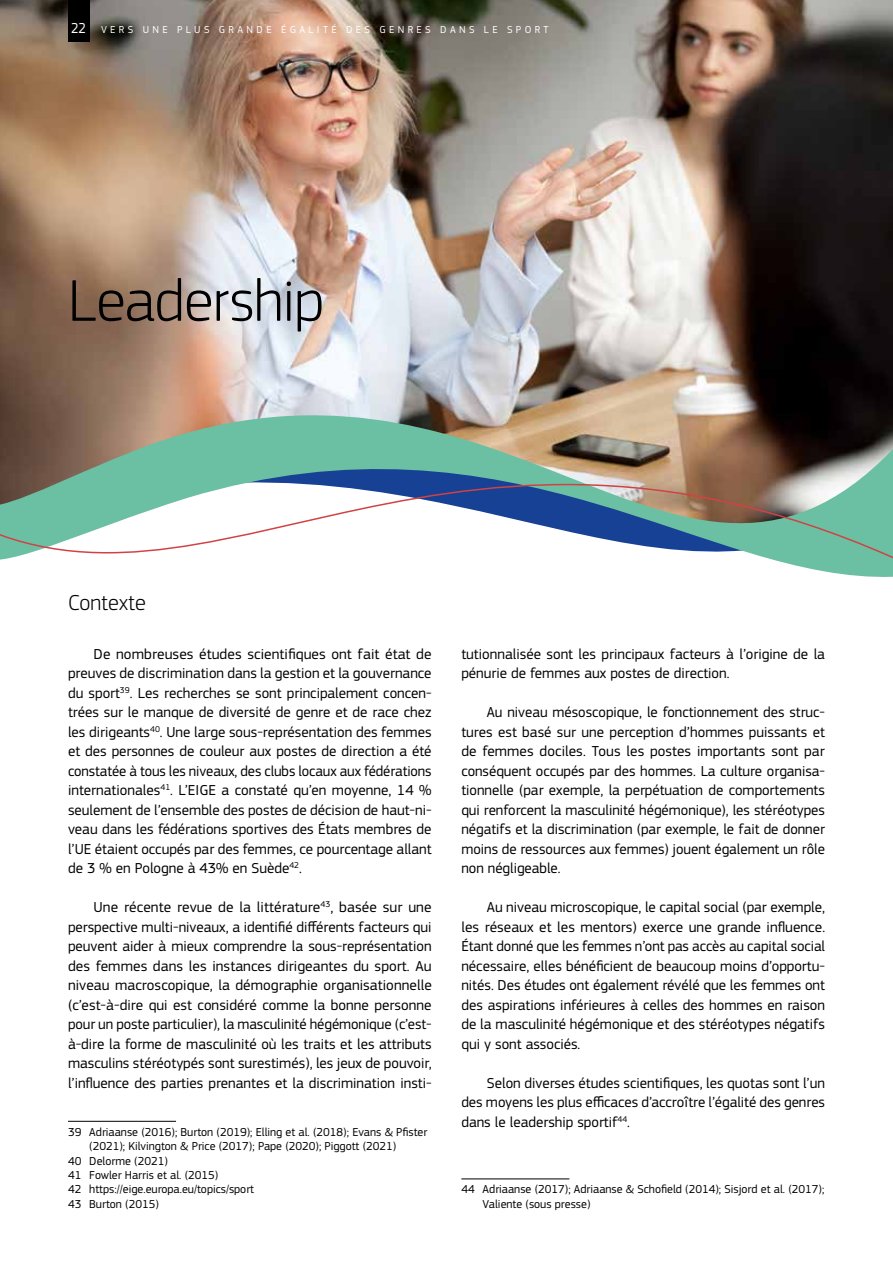
<style>
.page{position:relative;width:893px;height:1263px;background:#fff}
.page>*{position:absolute;margin:0;border:0;box-sizing:border-box;transform-origin:0 0}
.t1{font:300 61.05px "EC Square Sans Pro";letter-spacing:-.01em;color:#000}
.t2{font:300 22.5px "EC Square Sans Pro";color:#000}
.t3{font:15px/19.5px "EC Square Sans Pro";color:#000;text-align:justify}
.t4{font:12px/14.4px "EC Square Sans Pro";color:#000}
.t5{font:10.5px "EC Square Sans Pro";letter-spacing:.32em;color:#fff}
.s1{font-size:15px}
</style>
<div class="page">
<img style="left:0;top:0;width:893px;height:348px">
<img style="left:0;top:348px;width:893px;height:229px">
<div style="left:68px;top:0;width:21px;height:42px;background:#000"></div>
<hr style="left:461px;top:1179px;width:108px;height:1px;background:#000">
<hr style="left:68px;top:1121px;width:108px;height:1px;background:#000">
<p class="t5" style="left:71px;top:24px;width:479px"><span class="s1">22</span> VERS UNE PLUS GRANDE ÉGALITÉ DES GENRES DANS LE SPORT</p>
<h1 class="t1" style="left:68px;top:265px;width:258px">Leadership</h1>
<h2 class="t2" style="left:68px;top:589px;width:79px">Contexte</h2>
<p class="t3" style="left:68px;top:644px;width:365px;text-indent:26px">De nombreuses études scientifiques ont fait état de preuves de discrimination dans la gestion et la gouvernance du sport<sup>39</sup>. Les recherches se sont principalement concen&shy;trées sur le manque de diversité de genre et de race chez les dirigeants<sup>40</sup>. Une large sous-représentation des femmes et des personnes de couleur aux postes de direction a été constatée à tous les niveaux, des clubs locaux aux fédérations internationales<sup>41</sup>. L’EIGE a constaté qu’en moyenne, 14 % seulement de l’ensemble des postes de décision de haut-ni&shy;veau dans les fédérations sportives des États membres de l’UE étaient occupés par des femmes, ce pourcentage allant de 3 % en Pologne à 43% en Suède<sup>42</sup>.</p>
<p class="t3" style="left:68px;top:897px;width:365px;text-indent:26px">Une récente revue de la littérature<sup>43</sup>, basée sur une perspective multi-niveaux, a identifié différents facteurs qui peuvent aider à mieux comprendre la sous-représentation des femmes dans les instances dirigeantes du sport. Au niveau macroscopique, la démographie organisationnelle (c’est-à-dire qui est considéré comme la bonne personne pour un poste particulier), la masculinité hégémonique (c’est&shy;à-dire la forme de masculinité où les traits et les attributs masculins stéréotypés sont surestimés), les jeux de pouvoir, l’influence des parties prenantes et la discrimination insti-</p>
<p class="t4" style="left:68px;top:1124px;width:361px">39 Adriaanse (2016); Burton (2019); Elling et al. (2018); Evans &amp; Pfister</p>
<p class="t4" style="left:89px;top:1139px;width:309px">(2021); Kilvington &amp; Price (2017); Pape (2020); Piggott (2021)</p>
<p class="t4" style="left:68px;top:1153px;width:101px">40 Delorme (2021)</p>
<p class="t4" style="left:68px;top:1168px;width:152px">41 Fowler Harris et al. (2015)</p>
<p class="t4" style="left:68px;top:1182px;width:188px">42 https://eige.europa.eu/topics/sport</p>
<p class="t4" style="left:68px;top:1196px;width:92px">43 Burton (2015)</p>
<p class="t3" style="left:461px;top:644px;width:365px">tutionnalisée sont les principaux facteurs à l’origine de la pénurie de femmes aux postes de direction.</p>
<p class="t3" style="left:461px;top:702px;width:365px;text-indent:26px">Au niveau mésoscopique, le fonctionnement des struc&shy;tures est basé sur une perception d’hommes puissants et de femmes dociles. Tous les postes importants sont par conséquent occupés par des hommes. La culture organisa&shy;tionnelle (par exemple, la perpétuation de comportements qui renforcent la masculinité hégémonique), les stéréotypes négatifs et la discrimination (par exemple, le fait de donner moins de ressources aux femmes) jouent également un rôle non négligeable.</p>
<p class="t3" style="left:461px;top:897px;width:365px;text-indent:26px">Au niveau microscopique, le capital social (par exemple, les réseaux et les mentors) exerce une grande influence.<br>Étant donné que les femmes n’ont pas accès au capital social nécessaire, elles bénéficient de beaucoup moins d’opportu&shy;nités. Des études ont également révélé que les femmes ont des aspirations inférieures à celles des hommes en raison de la masculinité hégémonique et des stéréotypes négatifs qui y sont associés.</p>
<p class="t3" style="left:461px;top:1073px;width:365px;text-indent:26px">Selon diverses études scientifiques, les quotas sont l’un des moyens les plus efficaces d’accroître l’égalité des genres dans le leadership sportif<sup>44</sup>.</p>
<p class="t4" style="left:483px;top:1182px;width:343px;text-indent:-21px">44 Adriaanse (2017); Adriaanse &amp; Schofield (2014); Sisjord et al. (2017);<br>Valiente (sous presse)</p>
</div>
